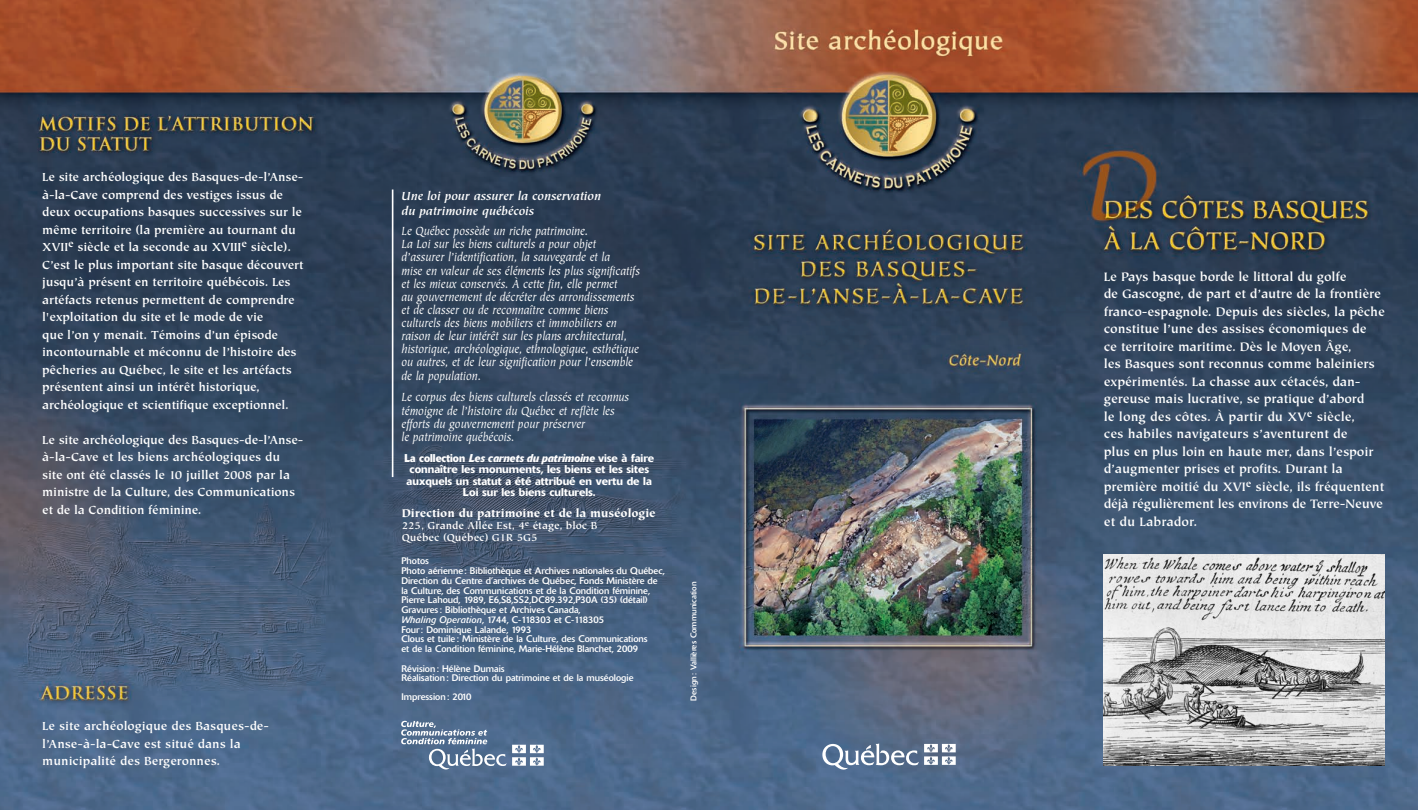
<style>
.page{position:relative;width:1418px;height:810px;background:#fff}
.page>*{position:absolute;margin:0;border:0;box-sizing:border-box;transform-origin:0 0}
.t1{font:700 13.75px/17.5px "Tiepolo";letter-spacing:-.01em;color:#fff}
.t2{font:italic 13.25px/13.1px "Tiepolo";color:#fff;scale:.9 1}
.t3{font:700 13.12px/17.5px "Tiepolo";letter-spacing:-.01em;color:#fff}
.t4{font:italic 700 13.12px/15px "Tiepolo";color:#fff}
.t5{font:900 12.5px "Tiepolo";letter-spacing:-.005em;color:#fff}
.t6{font:500 11.25px/11.2px "Delta";color:#fff;text-align:center}
.t7{font:700 11.25px/11.2px "Tiepolo";color:#fff}
.t8{font:9.5px/9.8px "Delta";color:#fff}
.t9{font:8.25px "Delta";color:#fff}
.s1{font-weight:700}
.s2{font-weight:700;font-style:italic}
.s3{font-style:italic}
</style>
<div class="page">
<img style="left:0;top:0;width:1418px;height:810px">
<svg style="left:401px;top:721px;width:143px;height:49px;background:#7087a3"></svg>
<hr style="left:392px;top:190px;width:1px;height:287px;background:#fff">
<svg style="left:822px;top:743px;width:133px;height:27px"></svg>
<img style="left:1103px;top:555px;width:281px;height:210px">
<p class="t3" style="left:42px;top:169px;width:263px">Le site archéologique des Basques-de-l’Anse&shy;à-la-Cave comprend des vestiges issus de deux occupations basques successives sur le même territoire (la première au tournant du XVII<sup>e</sup> siècle et la seconde au XVIII<sup>e</sup> siècle).<br>C’est le plus important site basque découvert jusqu’à présent en territoire québécois. Les artéfacts retenus permettent de comprendre l'exploitation du site et le mode de vie<br>que l’on y menait. Témoins d’un épisode incontournable et méconnu de l’histoire des pêcheries au Québec, le site et les artéfacts présentent ainsi un intérêt historique, archéologique et scientifique exceptionnel.</p>
<p class="t3" style="left:42px;top:432px;width:263px">Le site archéologique des Basques-de-l’Anse&shy;à-la-Cave et les biens archéologiques du site ont été classés le 10 juillet 2008 par la ministre de la Culture, des Communications et de la Condition féminine.</p>
<p class="t3" style="left:42px;top:718px;width:228px">Le site archéologique des Basques-de&shy;l’Anse-à-la-Cave est situé dans la municipalité des Bergeronnes.</p>
<p class="t4" style="left:401px;top:189px;width:201px">Une loi pour assurer la conservation du patrimoine québécois</p>
<p class="t2" style="left:401px;top:226px;width:266px">Le Québec possède un riche patrimoine.<br>La Loi sur les biens culturels a pour objet d’assurer l’identification, la sauvegarde et la<br>mise en valeur de ses éléments les plus significatifs et les mieux conservés. À cette fin, elle permet<br>au gouvernement de décréter des arrondissements et de classer ou de reconnaître comme biens culturels des biens mobiliers et immobiliers en raison de leur intérêt sur les plans architectural, historique, archéologique, ethnologique, esthétique ou autres, et de leur signification pour l’ensemble de la population.</p>
<p class="t2" style="left:401px;top:392px;width:254px">Le corpus des biens culturels classés et reconnus témoigne de l’histoire du Québec et reflète les efforts du gouvernement pour préserver<br>le patrimoine québécois.</p>
<p class="t6" style="left:404px;top:454px;width:251px"><span class="s1">La collection</span> <span class="s2">Les carnets du patrimoine</span> vise à faire connaître les monuments, les biens et les sites auxquels un statut a été attribué en vertu de la Loi sur les biens culturels.</p>
<p class="t5" style="left:402px;top:508px;width:255px">Direction du patrimoine et de la muséologie</p>
<p class="t7" style="left:402px;top:521px;width:197px">225, Grande Allée Est, 4<sup>e</sup> étage, bloc B<br>Québec (Québec) G1R 5G5</p>
<p class="t8" style="left:401px;top:557px;width:265px">Photos<br>Photo aérienne: Bibliothèque et Archives nationales du Québec, Direction du Centre d’archives de Québec, Fonds Ministère de la Culture, des Communications et de la Condition féminine, Pierre Lahoud, 1989, E6,S8,SS2,DC89.392,P30A (35) (détail)<br>Gravures: Bibliothèque et Archives Canada,<br><span class="s3">Whaling Operation</span>, 1744, C-118303 et C-118305<br>Four: Dominique Lalande, 1993<br>Clous et tuile: Ministère de la Culture, des Communications<br>et de la Condition féminine, Marie-Hélène Blanchet, 2009</p>
<p class="t8" style="left:401px;top:664px;width:234px">Révision: Hélène Dumais<br>Réalisation: Direction du patrimoine et de la muséologie</p>
<p class="t8" style="left:401px;top:693px;width:72px">Impression: 2010</p>
<p class="t9" style="left:690px;top:701px;width:121px;rotate:-90deg">Design: Vallières Communication</p>
<p class="t1" style="left:1103px;top:269px;width:282px">Le Pays basque borde le littoral du golfe<br>de Gascogne, de part et d’autre de la frontière franco-espagnole. Depuis des siècles, la pêche constitue l’une des assises économiques de<br>ce territoire maritime. Dès le Moyen Âge,<br>les Basques sont reconnus comme baleiniers expérimentés. La chasse aux cétacés, dan&shy;gereuse mais lucrative, se pratique d’abord<br>le long des côtes. À partir du XV<sup>e</sup> siècle,<br>ces habiles navigateurs s’aventurent de<br>plus en plus loin en haute mer, dans l’espoir d’augmenter prises et profits. Durant la première moitié du XVI<sup>e</sup> siècle, ils fréquentent déjà régulièrement les environs de Terre-Neuve et du Labrador.</p>
</div>
